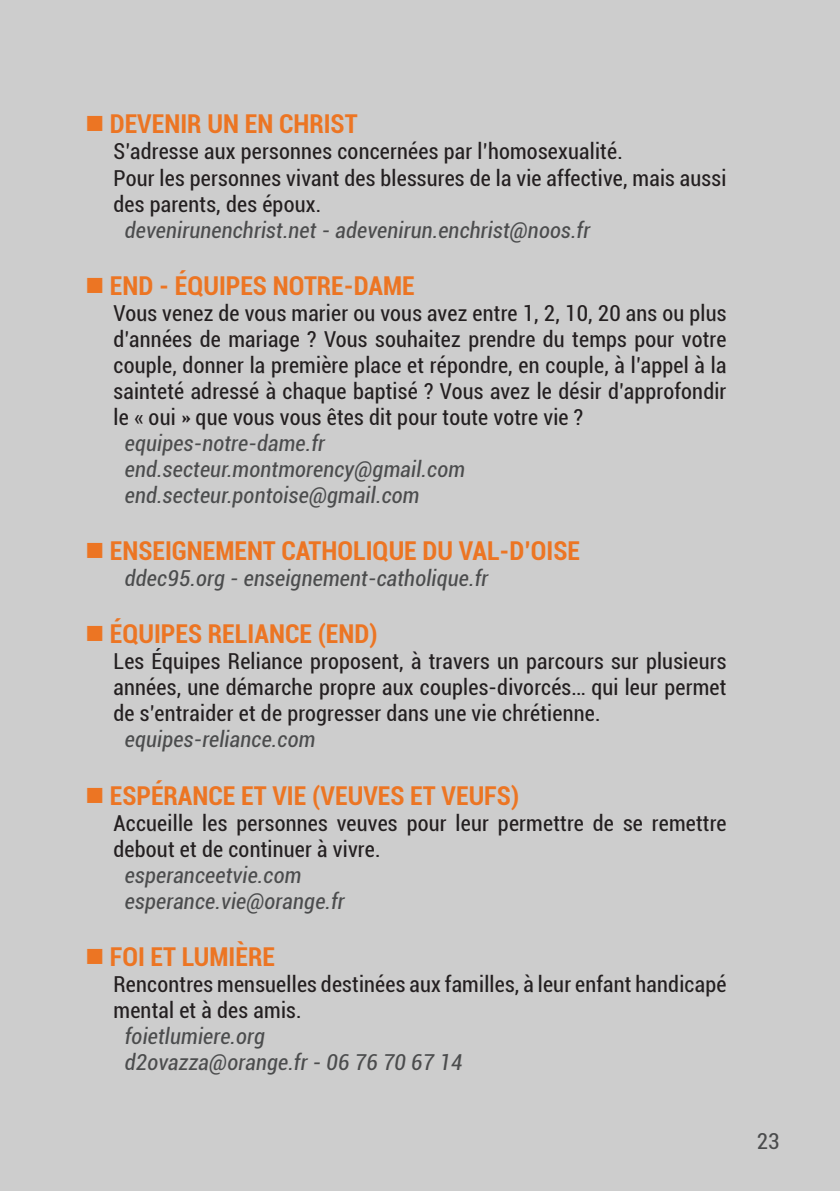
<style>
.page{position:relative;width:840px;height:1191px;background:#fff}
.page>*{position:absolute;margin:0;border:0;box-sizing:border-box;transform-origin:0 0}
.t1{font:700 condensed 26px "Roboto";color:#ec7523}
.t2{font:condensed 22px/26px "Roboto";letter-spacing:.01em;color:#231f20}
.t3{font:italic condensed 22px/26px "Roboto";letter-spacing:.01em;color:#4b4c4d}
.t4{font:condensed 22px "Roboto";color:#4b4c4d}
</style>
<div class="page">
<div style="left:0;top:0;width:839px;height:1191px;background:#cdcdcd"></div>
<p class="t1" style="left:85px;top:106px;width:274px">■ DEVENIR UN EN CHRIST</p>
<p class="t2" style="left:113px;top:138px;width:510px">S’adresse aux personnes concernées par l’homosexualité.</p>
<p class="t2" style="left:113px;top:164px;width:614px">Pour les personnes vivant des blessures de la vie affective, mais aussi des parents, des époux.</p>
<p class="t3" style="left:125px;top:216px;width:466px">devenirunenchrist.net - adevenirun.enchrist@noos.fr</p>
<p class="t1" style="left:85px;top:267px;width:331px">■ END - ÉQUIPES NOTRE-DAME</p>
<p class="t2" style="left:113px;top:299px;width:614px;text-align:justify">Vous venez de vous marier ou vous avez entre 1, 2, 10, 20 ans ou plus d’années de mariage ? Vous souhaitez prendre du temps pour votre couple, donner la première place et répondre, en couple, à l’appel à la sainteté adressé à chaque baptisé ? Vous avez le désir d’approfondir le « oui » que vous vous êtes dit pour toute votre vie ?</p>
<p class="t3" style="left:125px;top:429px;width:201px">equipes-notre-dame.fr</p>
<p class="t3" style="left:125px;top:455px;width:341px">end.secteur.montmorency@gmail.com</p>
<p class="t3" style="left:125px;top:481px;width:296px">end.secteur.pontoise@gmail.com</p>
<p class="t1" style="left:85px;top:532px;width:496px">■ ENSEIGNEMENT CATHOLIQUE DU VAL-D’OISE</p>
<p class="t3" style="left:125px;top:564px;width:365px">ddec95.org - enseignement-catholique.fr</p>
<p class="t1" style="left:85px;top:616px;width:294px">■ ÉQUIPES RELIANCE (END)</p>
<p class="t2" style="left:113px;top:647px;width:614px;text-align:justify">Les Équipes Reliance proposent, à travers un parcours sur plusieurs années, une démarche propre aux couples-divorcés… qui leur permet de s’entraider et de progresser dans une vie chrétienne.</p>
<p class="t3" style="left:125px;top:725px;width:192px">equipes-reliance.com</p>
<p class="t1" style="left:85px;top:777px;width:435px">■ ESPÉRANCE ET VIE (VEUVES ET VEUFS)</p>
<p class="t2" style="left:113px;top:809px;width:614px">Accueille les personnes veuves pour leur permettre de se remettre debout et de continuer à vivre.</p>
<p class="t3" style="left:125px;top:861px;width:221px">esperanceetvie.com esperance.vie@orange.fr</p>
<p class="t1" style="left:85px;top:938px;width:191px">■ FOI ET LUMIÈRE</p>
<p class="t2" style="left:113px;top:970px;width:614px">Rencontres mensuelles destinées aux familles, à leur enfant handicapé mental et à des amis.</p>
<p class="t3" style="left:125px;top:1022px;width:141px">foietlumiere.org</p>
<p class="t3" style="left:125px;top:1048px;width:339px">d2ovazza@orange.fr - 06 76 70 67 14</p>
<p class="t4" style="left:756px;top:1125px;width:24px">23</p>
</div>
